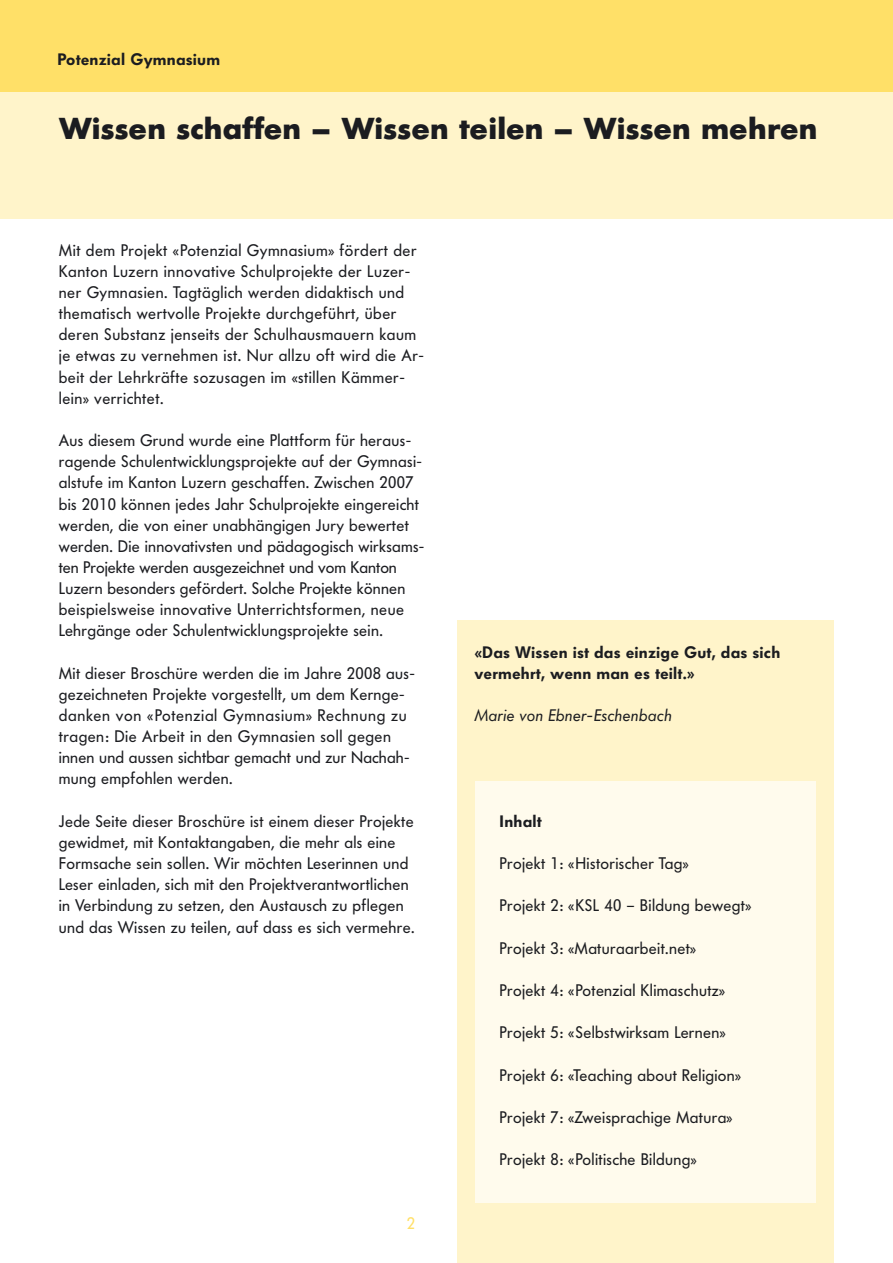
<style>
.page{position:relative;width:893px;height:1263px;background:#fff}
.page>*{position:absolute;margin:0;border:0;box-sizing:border-box;transform-origin:0 0}
.t1{font:700 30px "FU24";letter-spacing:.02em;color:#1b1c20}
.t2{font:16.5px/21.1px "FU24";letter-spacing:.035em;color:#1b1c20}
.t3{font:600 16.5px/21.1px "FU24";letter-spacing:.025em;color:#1b1c20}
.t4{font:italic 16.5px "FU24";letter-spacing:.035em;color:#1b1c20}
.t5{font:16.5px "FU24";color:#ffe068}
</style>
<div class="page">
<div style="left:0;top:90px;width:892px;height:129px;background:#fff4ca"></div>
<div style="left:0;top:0;width:892px;height:91px;background:#ffe068"></div>
<div style="left:457px;top:621px;width:376px;height:642px;background:#fff4ca"></div>
<div style="left:475px;top:781px;width:341px;height:422px;background:#fffbed"></div>
<p class="t3" style="left:57px;top:50px;width:164px">Potenzial Gymnasium</p>
<h1 class="t1" style="left:59px;top:116px;width:760px">Wissen schaffen – Wissen teilen – Wissen mehren</h1>
<p class="t2" style="left:59px;top:241px;width:367px">Mit dem Projekt «Potenzial Gymnasium» fördert der Kanton Luzern innovative Schulprojekte der Luzer&shy;ner Gymnasien. Tagtäglich werden didaktisch und thematisch wertvolle Projekte durchgeführt, über deren Substanz jenseits der Schulhausmauern kaum je etwas zu vernehmen ist. Nur allzu oft wird die Ar&shy;beit der Lehrkräfte sozusagen im «stillen Kämmer&shy;lein» verrichtet.</p>
<p class="t2" style="left:59px;top:431px;width:367px">Aus diesem Grund wurde eine Plattform für heraus&shy;ragende Schulentwicklungsprojekte auf der Gymnasi&shy;alstufe im Kanton Luzern geschaffen. Zwischen 2007 bis 2010 können jedes Jahr Schulprojekte eingereicht werden, die von einer unabhängigen Jury bewertet werden. Die innovativsten und pädagogisch wirksams&shy;ten Projekte werden ausgezeichnet und vom Kanton Luzern besonders gefördert. Solche Projekte können beispielsweise innovative Unterrichtsformen, neue Lehrgänge oder Schulentwicklungsprojekte sein.</p>
<p class="t2" style="left:59px;top:664px;width:357px">Mit dieser Broschüre werden die im Jahre 2008 aus&shy;gezeichneten Projekte vorgestellt, um dem Kernge&shy;danken von «Potenzial Gymnasium» Rechnung zu tragen: Die Arbeit in den Gymnasien soll gegen innen und aussen sichtbar gemacht und zur Nachah&shy;mung empfohlen werden.</p>
<p class="t2" style="left:59px;top:812px;width:357px">Jede Seite dieser Broschüre ist einem dieser Projekte gewidmet, mit Kontaktangaben, die mehr als eine Formsache sein sollen. Wir möchten Leserinnen und Leser einladen, sich mit den Projektverantwortlichen in Verbindung zu setzen, den Austausch zu pflegen und das Wissen zu teilen, auf dass es sich vermehre.</p>
<p class="t5" style="left:407px;top:1216px;width:10px">2</p>
<p class="t3" style="left:474px;top:643px;width:307px">«Das Wissen ist das einzige Gut, das sich vermehrt, wenn man es teilt.»</p>
<p class="t4" style="left:474px;top:709px;width:199px">Marie von Ebner-Eschenbach</p>
<p class="t3" style="left:500px;top:812px;width:43px">Inhalt</p>
<p class="t2" style="left:500px;top:854px;width:190px">Projekt 1: «Historischer Tag»</p>
<p class="t2" style="left:500px;top:896px;width:253px">Projekt 2: «KSL 40 – Bildung bewegt»</p>
<p class="t2" style="left:500px;top:939px;width:198px">Projekt 3: «Maturaarbeit.net»</p>
<p class="t2" style="left:500px;top:981px;width:227px">Projekt 4: «Potenzial Klimaschutz»</p>
<p class="t2" style="left:500px;top:1023px;width:227px">Projekt 5: «Selbstwirksam Lernen»</p>
<p class="t2" style="left:500px;top:1066px;width:243px">Projekt 6: «Teaching about Religion»</p>
<p class="t2" style="left:500px;top:1108px;width:234px">Projekt 7: «Zweisprachige Matura»</p>
<p class="t2" style="left:500px;top:1150px;width:198px">Projekt 8: «Politische Bildung»</p>
</div>
